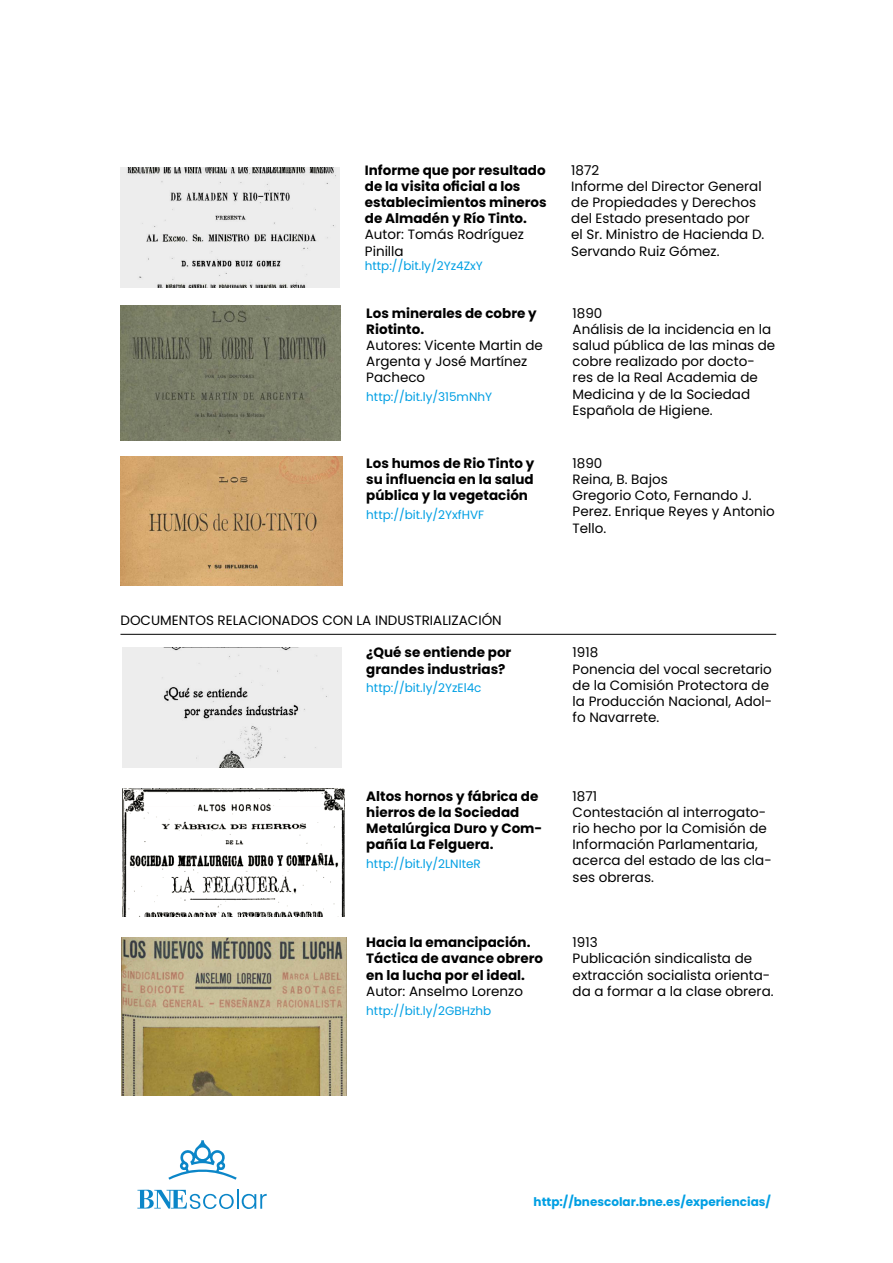
<style>
.page{position:relative;width:893px;height:1263px;background:#fff}
.page>*{position:absolute;margin:0;border:0;box-sizing:border-box;transform-origin:0 0}
.t1{font:13.5px/16.2px "Poppins";color:#000}
.t2{font:700 13.5px/16.2px "Poppins";color:#000}
.t3{font:12px "Poppins";color:#009fe3}
.t4{font:700 12px "Poppins";color:#009fe3}
</style>
<div class="page">
<svg style="left:137px;top:1190px;width:97px;height:19px"></svg>
<hr style="left:237px;top:1189px;width:2px;height:20px;background:#0b86c8">
<svg style="left:242px;top:1194px;width:25px;height:15px"></svg>
<svg style="left:168px;top:1140px;width:69px;height:40px"></svg>
<div style="left:120px;top:167px;width:220px;height:121px;background:#ededed"></div>
<img style="left:120px;top:305px;width:220px;height:135px">
<img style="left:120px;top:457px;width:222px;height:129px">
<div style="left:122px;top:647px;width:220px;height:121px;background:#ededed"></div>
<img style="left:122px;top:789px;width:222px;height:127px">
<img style="left:122px;top:937px;width:224px;height:158px">
<hr style="left:120px;top:634px;width:656px;height:1px;background:#000">
<p class="t2" style="left:365px;top:162px;width:183px">Informe que por resultado de la visita oficial a los establecimientos mineros de Almadén y Río Tinto.</p>
<p class="t1" style="left:365px;top:227px;width:161px">Autor: Tomás Rodríguez<br>Pinilla</p>
<p class="t3" style="left:365px;top:259px;width:120px">http://bit.ly/2Yz4ZxY</p>
<p class="t2" style="left:366px;top:305px;width:172px">Los minerales de cobre y<br>Riotinto.</p>
<p class="t1" style="left:366px;top:337px;width:178px">Autores: Vicente Martin de<br>Argenta y José Martínez<br>Pacheco</p>
<p class="t3" style="left:366px;top:390px;width:127px">http://bit.ly/315mNhY</p>
<p class="t2" style="left:366px;top:455px;width:170px;text-align:justify">Los humos de Rio Tinto y su influencia en la salud pública y la vegetación</p>
<p class="t3" style="left:366px;top:508px;width:119px">http://bit.ly/2YxfHVF</p>
<p class="t1" style="left:571px;top:162px;width:195px">1872<br>Informe del Director General de Propiedades y Derechos del Estado presentado por el Sr. Ministro de Hacienda D.<br>Servando Ruiz Gómez.</p>
<p class="t1" style="left:573px;top:305px;width:204px">1890<br>Análisis de la incidencia en la salud pública de las minas de cobre realizado por docto&shy;res de la Real Academia de<br>Medicina y de la Sociedad<br>Española de Higiene.</p>
<p class="t1" style="left:573px;top:455px;width:204px">1890<br>Reina, B. Bajos<br>Gregorio Coto, Fernando J.<br>Perez. Enrique Reyes y Antonio<br>Tello.</p>
<p class="t1" style="left:120px;top:613px;width:383px">DOCUMENTOS RELACIONADOS CON LA INDUSTRIALIZACIÓN</p>
<p class="t2" style="left:366px;top:645px;width:147px">¿Qué se entiende por grandes industrias?</p>
<p class="t3" style="left:366px;top:681px;width:117px">http://bit.ly/2YzEl4c</p>
<p class="t2" style="left:366px;top:788px;width:178px">Altos hornos y fábrica de hierros de la Sociedad<br>Metalúrgica Duro y Com&shy;pañía La Felguera.</p>
<p class="t3" style="left:366px;top:857px;width:116px">http://bit.ly/2LNIteR</p>
<p class="t2" style="left:366px;top:934px;width:178px">Hacia la emancipación.<br>Táctica de avance obrero en la lucha por el ideal.</p>
<p class="t1" style="left:366px;top:983px;width:158px">Autor: Anselmo Lorenzo</p>
<p class="t3" style="left:366px;top:1003px;width:127px">http://bit.ly/2GBHzhb</p>
<p class="t1" style="left:573px;top:645px;width:201px">1918<br>Ponencia del vocal secretario de la Comisión Protectora de la Producción Nacional, Adol&shy;fo Navarrete.</p>
<p class="t1" style="left:573px;top:788px;width:201px">1871<br>Contestación al interrogato&shy;rio hecho por la Comisión de<br>Información Parlamentaria, acerca del estado de las cla&shy;ses obreras.</p>
<p class="t1" style="left:573px;top:934px;width:202px">1913<br>Publicación sindicalista de extracción socialista orienta&shy;da a formar a la clase obrera.</p>
<p class="t4" style="left:534px;top:1195px;width:239px">http://bnescolar.bne.es/experiencias/</p>
</div>
